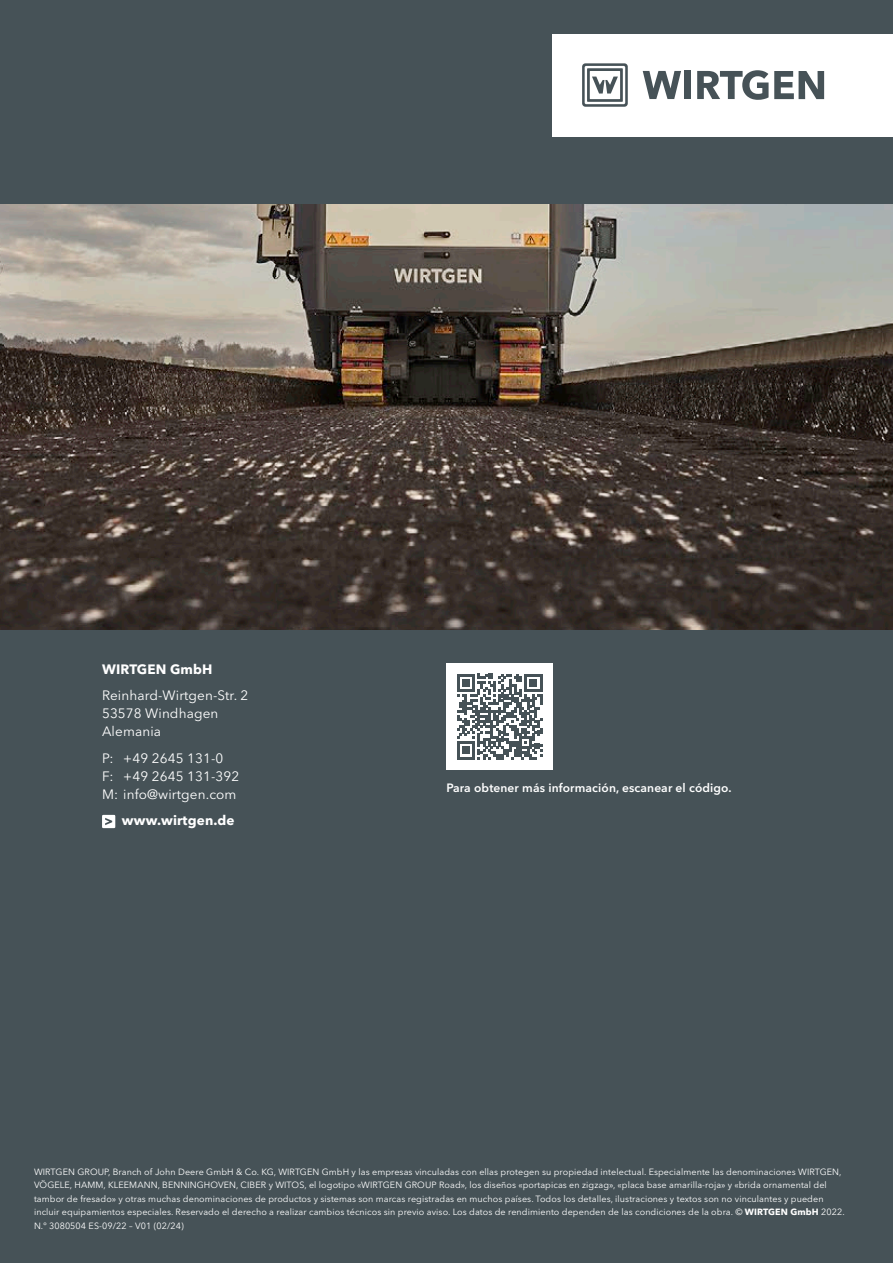
<style>
.page{position:relative;width:893px;height:1263px;background:#465257}
.page>*{position:absolute;margin:0;border:0;box-sizing:border-box;transform-origin:0 0}
.t1{font:13.5px/18px "Avenir Next LT Pro";letter-spacing:.01em;color:#fff}
.t2{font:700 13.5px "Avenir Next LT Pro";letter-spacing:.01em;color:#fff}
.t3{font:600 12px "Avenir Next LT Pro";letter-spacing:.01em;color:#fff}
.t4{font:9px/13.5px "Avenir Next LT Pro";letter-spacing:.01em;color:#fff}
.s1{font-weight:700}
</style>
<div class="page">
<img style="left:0;top:204px;width:893px;height:425px">
<svg style="left:102px;top:815px;width:13px;height:13px"></svg>
<div style="left:553px;top:34px;width:340px;height:102px;background:#fff"></div>
<svg style="left:643px;top:71px;width:38px;height:28px"></svg>
<div style="left:684px;top:71px;width:7px;height:28px;background:#465257"></div>
<svg style="left:697px;top:70px;width:71px;height:30px"></svg>
<svg style="left:774px;top:71px;width:50px;height:28px"></svg>
<svg style="left:582px;top:63px;width:46px;height:44px"></svg>
<div style="left:446px;top:663px;width:107px;height:107px;background:#fff"></div>
<svg style="left:457px;top:674px;width:85px;height:85px"></svg>
<h1 class="t2" style="left:102px;top:661px;width:112px">WIRTGEN GmbH</h1>
<h1 class="t1" style="left:102px;top:686px;width:148px">Reinhard-Wirtgen-Str. 2<br>53578 Windhagen<br>Alemania</h1>
<h1 class="t1" style="left:102px;top:749px;width:139px">P: +49 2645 131-0<br>F: +49 2645 131-392<br>M: info@wirtgen.com</h1>
<h1 class="t2" style="left:122px;top:812px;width:114px">www.wirtgen.de</h1>
<h2 class="t3" style="left:446px;top:780px;width:287px">Para obtener más información, escanear el código.</h2>
<p class="t4" style="left:34px;top:1165px;width:812px">WIRTGEN GROUP, Branch of John Deere GmbH &amp; Co. KG, WIRTGEN GmbH y las empresas vinculadas con ellas protegen su propiedad intelectual. Especialmente las denominaciones WIRTGEN, VÖGELE, HAMM, KLEEMANN, BENNINGHOVEN, CIBER y WITOS, el logotipo «WIRTGEN GROUP Road», los diseños «portapicas en zigzag», «placa base amarilla-roja» y «brida ornamental del tambor de fresado» y otras muchas denominaciones de productos y sistemas son marcas registradas en muchos países. Todos los detalles, ilustraciones y textos son no vinculantes y pueden incluir equipamientos especiales. Reservado el derecho a realizar cambios técnicos sin previo aviso. Los datos de rendimiento dependen de las condiciones de la obra. © <span class="s1">WIRTGEN GmbH</span> 2022.<br>N.º 3080504 ES-09/22 – V01 (02/24)</p>
</div>
